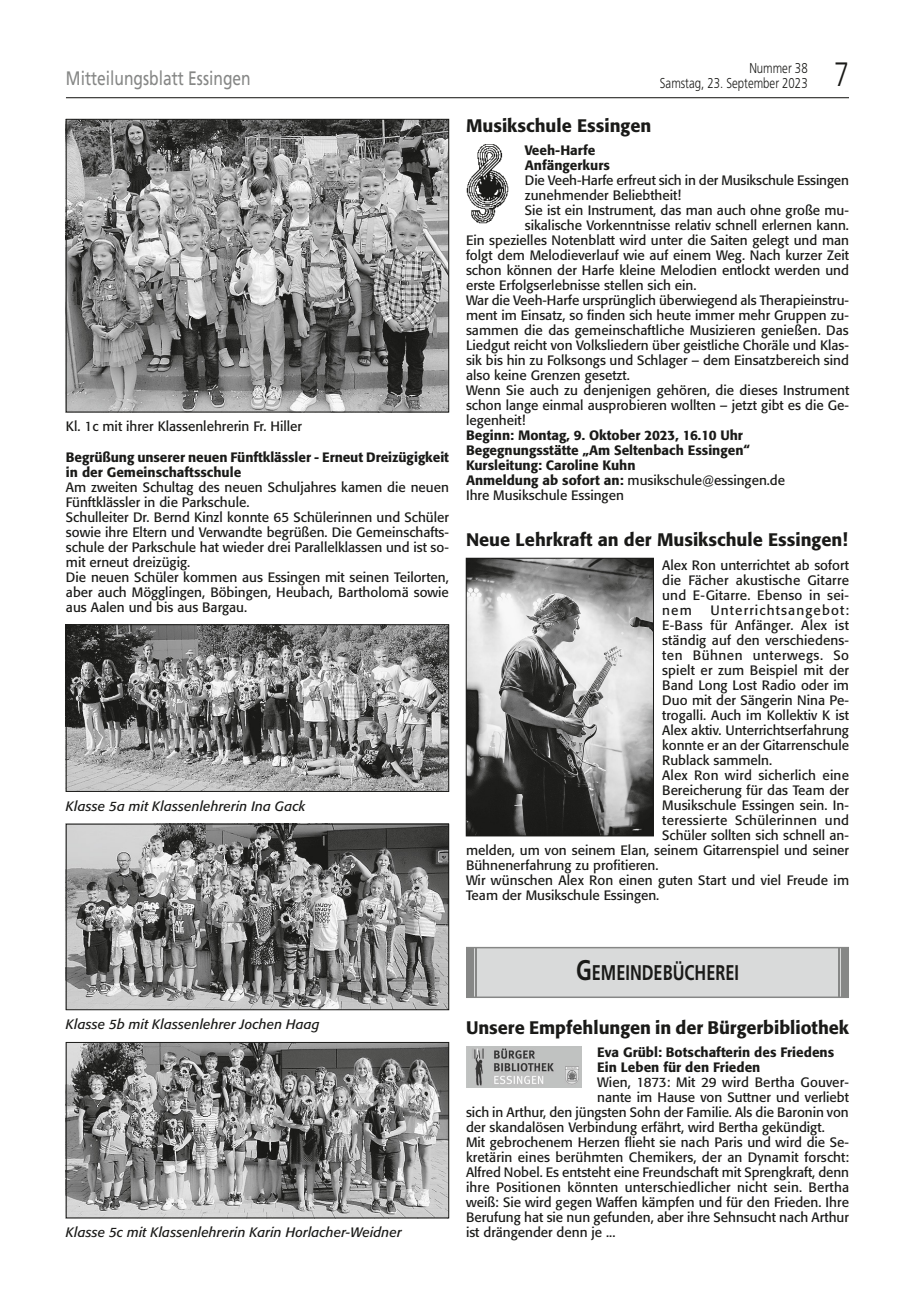
<style>
.page{position:relative;width:915px;height:1297px;background:#fff}
.page>*{position:absolute;margin:0;border:0;box-sizing:border-box;transform-origin:0 0}
.t1{font:300 33.75px "Frutiger";color:#1a1a18;scale:.8 1}
.t2{font:700 21.3px "Frutiger";color:#1a1a18;scale:.77 1}
.t3{font:19.5px "Frutiger";color:#868786;scale:.8 1}
.t4{font:500 18px "Formata";color:#1a1a18}
.t5{font:300 14.25px "Frutiger";color:#1a1a18;scale:.8 1}
.t6{font:13.5px/15px "Formata";color:#1a1a18}
.t7{font:500 13.5px/15px "Formata";color:#1a1a18}
.t8{font:italic 13.5px "Formata";letter-spacing:.01em;color:#1a1a18}
.t9{font:13.5px "Formata";letter-spacing:.02em;color:#1a1a18}
.t10{font:13.5px "Formata";letter-spacing:.035em;color:#1a1a18}
.t11{font:13.5px "Formata";letter-spacing:.085em;color:#1a1a18}
.s1{font-weight:400}
.s2{font-size:28.35px}
</style>
<div class="page">
<hr style="left:66px;top:97px;width:782px;height:1px;background:#1a1a18">
<img style="left:68px;top:121px;width:379px;height:289px">
<div style="left:66px;top:119px;width:383px;height:293px;border:1px solid #1a1a18"></div>
<img style="left:68px;top:626px;width:379px;height:164px">
<div style="left:66px;top:624px;width:383px;height:168px;border:1px solid #1a1a18"></div>
<img style="left:68px;top:826px;width:379px;height:182px">
<div style="left:66px;top:824px;width:383px;height:186px;border:1px solid #1a1a18"></div>
<img style="left:68px;top:1044px;width:379px;height:172px">
<div style="left:66px;top:1042px;width:383px;height:176px;border:1px solid #1a1a18"></div>
<img style="left:466px;top:144px;width:42px;height:79px">
<img style="left:468px;top:560px;width:183px;height:274px">
<div style="left:466px;top:558px;width:187px;height:278px;border:1px solid #1a1a18"></div>
<div style="left:467px;top:948px;width:380px;height:48px;background:#d9dada"></div>
<div style="left:466px;top:947px;width:382px;height:51px;border:2px solid #868786"></div>
<div style="left:841px;top:947px;width:7px;height:50px;background:#868786"></div>
<hr style="left:837px;top:947px;width:2px;height:50px;background:#868786">
<div style="left:466px;top:947px;width:7px;height:50px;background:#868786"></div>
<hr style="left:475px;top:947px;width:1px;height:50px;background:#868786">
<img style="left:466px;top:1046px;width:115px;height:42px">
<p class="t5" style="left:749px;top:60px;width:74px">Nummer 38</p>
<h3 class="t3" style="left:66px;top:66px;width:232px">Mitteilungsblatt Essingen</h3>
<p class="t5" style="left:659px;top:75px;width:186px">Samstag, 23. September 2023</p>
<h1 class="t1" style="left:833px;top:55px;width:20px">7</h1>
<p class="t6" style="left:66px;top:419px;width:237px">Kl. 1c mit ihrer Klassenlehrerin Fr. Hiller</p>
<p class="t7" style="left:66px;top:449px;width:384px">Begrüßung unserer neuen Fünftklässler - Erneut Dreizügigkeit in der Gemeinschaftsschule</p>
<p class="t6" style="left:66px;top:479px;width:384px">Am zweiten Schultag des neuen Schuljahres kamen die neuen Fünftklässler in die Parkschule.<br>Schulleiter Dr. Bernd Kinzl konnte 65 Schülerinnen und Schüler sowie ihre Eltern und Verwandte begrüßen. Die Gemeinschafts&shy;schule der Parkschule hat wieder drei Parallelklassen und ist so&shy;mit erneut dreizügig.<br>Die neuen Schüler kommen aus Essingen mit seinen Teilorten, aber auch Mögglingen, Böbingen, Heubach, Bartholomä sowie aus Aalen und bis aus Bargau.</p>
<p class="t8" style="left:66px;top:798px;width:241px">Klasse 5a mit Klassenlehrerin Ina Gack</p>
<h3 class="t4" style="left:466px;top:115px;width:187px">Musikschule Essingen</h3>
<p class="t7" style="left:524px;top:143px;width:86px">Veeh-Harfe<br>Anfängerkurs</p>
<p class="t6" style="left:524px;top:173px;width:325px">Die Veeh-Harfe erfreut sich in der Musikschule Essingen</p>
<p class="t6" style="left:524px;top:188px;width:158px">zunehmender Beliebtheit!</p>
<p class="t6" style="left:524px;top:203px;width:325px">Sie ist ein Instrument, das man auch ohne große mu-</p>
<p class="t6" style="left:524px;top:218px;width:325px">sikalische Vorkenntnisse relativ schnell erlernen kann.</p>
<p class="t6" style="left:466px;top:233px;width:384px">Ein spezielles Notenblatt wird unter die Saiten gelegt und man</p>
<p class="t6" style="left:466px;top:248px;width:384px">folgt dem Melodieverlauf wie auf einem Weg. Nach kurzer Zeit</p>
<p class="t6" style="left:466px;top:263px;width:384px">schon können der Harfe kleine Melodien entlockt werden und</p>
<p class="t6" style="left:466px;top:278px;width:232px">erste Erfolgserlebnisse stellen sich ein.</p>
<p class="t6" style="left:466px;top:293px;width:384px">War die Veeh-Harfe ursprünglich überwiegend als Therapieinstru-</p>
<p class="t6" style="left:466px;top:308px;width:384px">ment im Einsatz, so finden sich heute immer mehr Gruppen zu-</p>
<p class="t6" style="left:466px;top:323px;width:384px">sammen die das gemeinschaftliche Musizieren genießen. Das</p>
<p class="t6" style="left:466px;top:338px;width:384px">Liedgut reicht von Volksliedern über geistliche Choräle und Klas-</p>
<p class="t6" style="left:466px;top:353px;width:384px">sik bis hin zu Folksongs und Schlager – dem Einsatzbereich sind</p>
<p class="t6" style="left:466px;top:368px;width:165px">also keine Grenzen gesetzt.</p>
<p class="t6" style="left:466px;top:383px;width:384px">Wenn Sie auch zu denjenigen gehören, die dieses Instrument</p>
<p class="t6" style="left:466px;top:398px;width:384px">schon lange einmal ausprobieren wollten – jetzt gibt es die Ge-</p>
<p class="t6" style="left:466px;top:413px;width:61px">legenheit!</p>
<p class="t7" style="left:466px;top:428px;width:320px">Beginn: Montag, 9. Oktober 2023, 16.10 Uhr Begegnungsstätte „Am Seltenbach Essingen“ Kursleitung: Caroline Kuhn<br>Anmeldung ab sofort an: <span class="s1">musikschule@essingen.de Ihre Musikschule Essingen</span></p>
<h3 class="t4" style="left:466px;top:529px;width:383px">Neue Lehrkraft an der Musikschule Essingen!</h3>
<p class="t6" style="left:662px;top:557px;width:188px;text-align:justify">Alex Ron unterrichtet ab sofort die Fächer akustische Gitarre und E-Gitarre. Ebenso in sei&shy;nem</p>
<p class="t11" style="left:710px;top:602px;width:140px">Unterrichtsangebot:</p>
<p class="t9" style="left:662px;top:617px;width:188px">E-Bass für Anfänger. Alex ist</p>
<p class="t6" style="left:662px;top:632px;width:188px">ständig auf den verschiedens-</p>
<p class="t10" style="left:662px;top:647px;width:188px">ten Bühnen unterwegs. So</p>
<p class="t6" style="left:662px;top:662px;width:188px">spielt er zum Beispiel mit der</p>
<p class="t6" style="left:662px;top:677px;width:188px">Band Long Lost Radio oder im</p>
<p class="t6" style="left:662px;top:692px;width:188px">Duo mit der Sängerin Nina Pe-</p>
<p class="t6" style="left:662px;top:707px;width:188px">trogalli. Auch im Kollektiv K ist</p>
<p class="t6" style="left:662px;top:722px;width:188px">Alex aktiv. Unterrichtserfahrung</p>
<p class="t6" style="left:662px;top:737px;width:188px">konnte er an der Gitarrenschule</p>
<p class="t6" style="left:662px;top:752px;width:111px">Rublack sammeln.</p>
<p class="t6" style="left:662px;top:767px;width:188px">Alex Ron wird sicherlich eine</p>
<p class="t6" style="left:662px;top:782px;width:188px">Bereicherung für das Team der</p>
<p class="t6" style="left:662px;top:797px;width:188px">Musikschule Essingen sein. In-</p>
<p class="t9" style="left:662px;top:812px;width:188px">teressierte Schülerinnen und</p>
<p class="t6" style="left:662px;top:827px;width:188px">Schüler sollten sich schnell an-</p>
<p class="t6" style="left:466px;top:842px;width:384px">melden, um von seinem Elan, seinem Gitarrenspiel und seiner</p>
<p class="t6" style="left:466px;top:857px;width:194px">Bühnenerfahrung zu profitieren.</p>
<p class="t6" style="left:466px;top:872px;width:384px">Wir wünschen Alex Ron einen guten Start und viel Freude im</p>
<p class="t6" style="left:466px;top:887px;width:195px">Team der Musikschule Essingen.</p>
<p class="t8" style="left:66px;top:1016px;width:255px">Klasse 5b mit Klassenlehrer Jochen Haag</p>
<p class="t8" style="left:66px;top:1224px;width:337px">Klasse 5c mit Klassenlehrerin Karin Horlacher-Weidner</p>
<h2 class="t2" style="left:576px;top:960px;width:213px"><span class="s2">G</span>EMEINDEBÜCHEREI</h2>
<h3 class="t4" style="left:466px;top:1016px;width:384px">Unsere Empfehlungen in der Bürgerbibliothek</h3>
<p class="t7" style="left:597px;top:1045px;width:238px">Eva Grübl: Botschafterin des Friedens<br>Ein Leben für den Frieden</p>
<p class="t6" style="left:597px;top:1075px;width:253px">Wien, 1873: Mit 29 wird Bertha Gouver-</p>
<p class="t6" style="left:597px;top:1090px;width:253px">nante im Hause von Suttner und verliebt</p>
<p class="t6" style="left:466px;top:1105px;width:384px">sich in Arthur, den jüngsten Sohn der Familie. Als die Baronin von</p>
<p class="t6" style="left:466px;top:1120px;width:360px">der skandalösen Verbindung erfährt, wird Bertha gekündigt.</p>
<p class="t6" style="left:466px;top:1135px;width:384px">Mit gebrochenem Herzen flieht sie nach Paris und wird die Se-</p>
<p class="t6" style="left:466px;top:1150px;width:384px">kretärin eines berühmten Chemikers, der an Dynamit forscht:</p>
<p class="t6" style="left:466px;top:1165px;width:384px">Alfred Nobel. Es entsteht eine Freundschaft mit Sprengkraft, denn</p>
<p class="t6" style="left:466px;top:1180px;width:384px">ihre Positionen könnten unterschiedlicher nicht sein. Bertha</p>
<p class="t6" style="left:466px;top:1195px;width:384px">weiß: Sie wird gegen Waffen kämpfen und für den Frieden. Ihre</p>
<p class="t6" style="left:466px;top:1210px;width:384px">Berufung hat sie nun gefunden, aber ihre Sehnsucht nach Arthur</p>
<p class="t6" style="left:466px;top:1225px;width:151px">ist drängender denn je ...</p>
</div>
